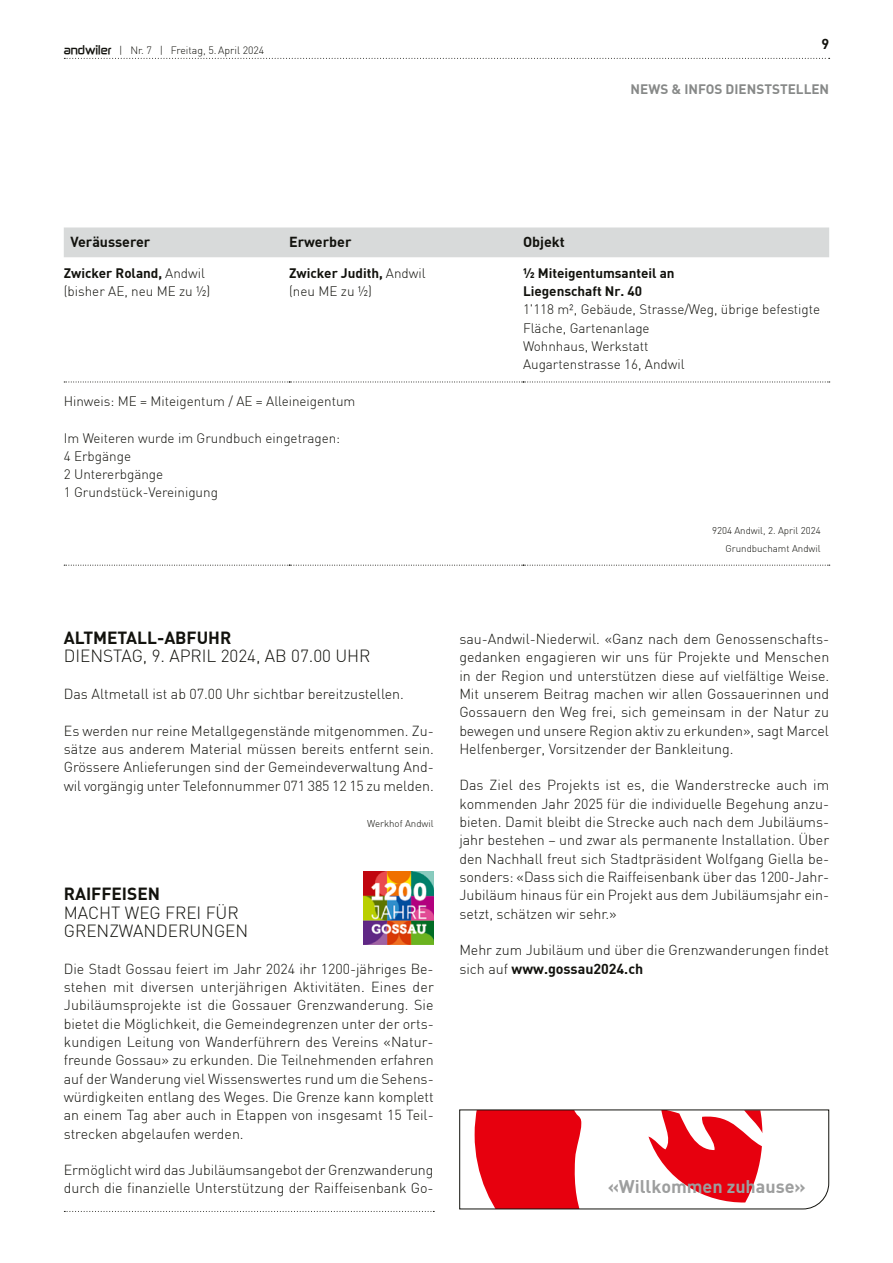
<style>
.page{position:relative;width:893px;height:1263px;background:#fff}
.page>*{position:absolute;margin:0;border:0;box-sizing:border-box;transform-origin:0 0}
.t1{font:700 18px "DIN";color:#9d9e9e}
.t2{font:300 17.25px/18.3px "DIN";color:#12120d}
.t3{font:700 17.25px "DIN";color:#12120d}
.t4{font:300 14.25px/18.3px "DIN";color:#12120d;text-align:justify}
.t5{font:700 14.25px "DIN";color:#12120d}
.t6{font:300 13.5px/18.3px "DIN";color:#12120d}
.t7{font:700 13.5px/18.3px "DIN";color:#12120d}
.t8{font:700 13.5px "DIN";color:#878988}
.t9{font:300 10.5px "DIN";color:#12120d}
.t10{font:300 9.75px/18.3px "DIN";color:#12120d;text-align:right}
.s1{font-family:"Zekton";font-weight:700}
.s2{font-weight:700}
</style>
<div class="page">
<svg style="left:64px;top:58px;width:766px;height:1px"></svg>
<svg style="left:64px;top:1211px;width:370px;height:1px"></svg>
<div style="left:64px;top:227px;width:765px;height:30px;background:#d8dada"></div>
<svg style="left:64px;top:565px;width:766px;height:1px"></svg>
<svg style="left:64px;top:382px;width:766px;height:1px"></svg>
<img style="left:363px;top:871px;width:71px;height:73px">
<svg style="left:459px;top:1109px;width:370px;height:100px"></svg>
<p class="t9" style="left:64px;top:44px;width:202px"><span class="s1">andwiler</span> | Nr. 7 | Freitag, 5. April 2024</p>
<p class="t5" style="left:821px;top:35px;width:9px">9</p>
<p class="t8" style="left:631px;top:81px;width:200px">NEWS &amp; INFOS DIENSTSTELLEN</p>
<p class="t5" style="left:70px;top:233px;width:82px">Veräusserer</p>
<p class="t5" style="left:289px;top:233px;width:64px">Erwerber</p>
<p class="t5" style="left:523px;top:233px;width:43px">Objekt</p>
<p class="t6" style="left:64px;top:263px;width:148px"><span class="s2">Zwicker Roland,</span> Andwil (bisher AE, neu ME zu ½)</p>
<p class="t6" style="left:289px;top:263px;width:138px"><span class="s2">Zwicker Judith,</span> Andwil (neu ME zu ½)</p>
<p class="t7" style="left:523px;top:263px;width:153px">½ Miteigentumsanteil an<br>Liegenschaft Nr. 40</p>
<p class="t6" style="left:523px;top:300px;width:299px">1'118 m², Gebäude, Strasse/Weg, übrige befestigte<br>Fläche, Gartenanlage<br>Wohnhaus, Werkstatt<br>Augartenstrasse 16, Andwil</p>
<p class="t6" style="left:64px;top:392px;width:293px">Hinweis: ME = Miteigentum / AE = Alleineigentum</p>
<p class="t6" style="left:64px;top:428px;width:278px">Im Weiteren wurde im Grundbuch eingetragen:<br>4 Erbgänge<br>2 Untererbgänge<br>1 Grundstück-Vereinigung</p>
<p class="t10" style="left:712px;top:521px;width:110px">9204 Andwil, 2. April 2024<br>Grundbuchamt Andwil</p>
<p class="t3" style="left:64px;top:626px;width:169px">ALTMETALL-ABFUHR</p>
<p class="t2" style="left:64px;top:647px;width:308px">DIENSTAG, 9. APRIL 2024, AB 07.00 UHR</p>
<p class="t4" style="left:64px;top:684px;width:341px">Das Altmetall ist ab 07.00 Uhr sichtbar bereitzustellen.</p>
<p class="t4" style="left:64px;top:721px;width:372px">Es werden nur reine Metallgegenstände mitgenommen. Zu&shy;sätze aus anderem Material müssen bereits entfernt sein.<br>Grössere Anlieferungen sind der Gemeindeverwaltung And&shy;wil vorgängig unter Telefonnummer 071 385 12 15 zu melden.</p>
<p class="t10" style="left:367px;top:814px;width:68px">Werkhof Andwil</p>
<p class="t3" style="left:64px;top:883px;width:98px">RAIFFEISEN</p>
<p class="t2" style="left:64px;top:903px;width:186px">MACHT WEG FREI FÜR<br>GRENZWANDERUNGEN</p>
<p class="t4" style="left:64px;top:959px;width:371px">Die Stadt Gossau feiert im Jahr 2024 ihr 1200-jähriges Be&shy;stehen mit diversen unterjährigen Aktivitäten. Eines der Jubiläumsprojekte ist die Gossauer Grenzwanderung. Sie bietet die Möglichkeit, die Gemeindegrenzen unter der orts&shy;kundigen Leitung von Wanderführern des Vereins «Natur&shy;freunde Gossau» zu erkunden. Die Teilnehmenden erfahren auf der Wanderung viel Wissenswertes rund um die Sehens&shy;würdigkeiten entlang des Weges. Die Grenze kann komplett an einem Tag aber auch in Etappen von insgesamt 15 Teil&shy;strecken abgelaufen werden.</p>
<p class="t4" style="left:64px;top:1161px;width:371px">Ermöglicht wird das Jubiläumsangebot der Grenzwanderung durch die finanzielle Unterstützung der Raiffeisenbank Go-</p>
<p class="t4" style="left:459px;top:629px;width:371px">sau-Andwil-Niederwil. «Ganz nach dem Genossenschafts&shy;gedanken engagieren wir uns für Projekte und Menschen in der Region und unterstützen diese auf vielfältige Weise.<br>Mit unserem Beitrag machen wir allen Gossauerinnen und Gossauern den Weg frei, sich gemeinsam in der Natur zu bewegen und unsere Region aktiv zu erkunden», sagt Marcel Helfenberger, Vorsitzender der Bankleitung.</p>
<p class="t4" style="left:459px;top:776px;width:371px">Das Ziel des Projekts ist es, die Wanderstrecke auch im kommenden Jahr 2025 für die individuelle Begehung anzu&shy;bieten. Damit bleibt die Strecke auch nach dem Jubiläums&shy;jahr bestehen – und zwar als permanente Installation. Über den Nachhall freut sich Stadtpräsident Wolfgang Giella be&shy;sonders: «Dass sich die Raiffeisenbank über das 1200-Jahr-Jubiläum hinaus für ein Projekt aus dem Jubiläumsjahr ein&shy;setzt, schätzen wir sehr.»</p>
<p class="t4" style="left:459px;top:941px;width:371px">Mehr zum Jubiläum und über die Grenzwanderungen findet sich auf <span class="s2">www.gossau2024.ch</span></p>
<p class="t1" style="left:608px;top:1175px;width:200px">«Willkommen zuhause»</p>
</div>
